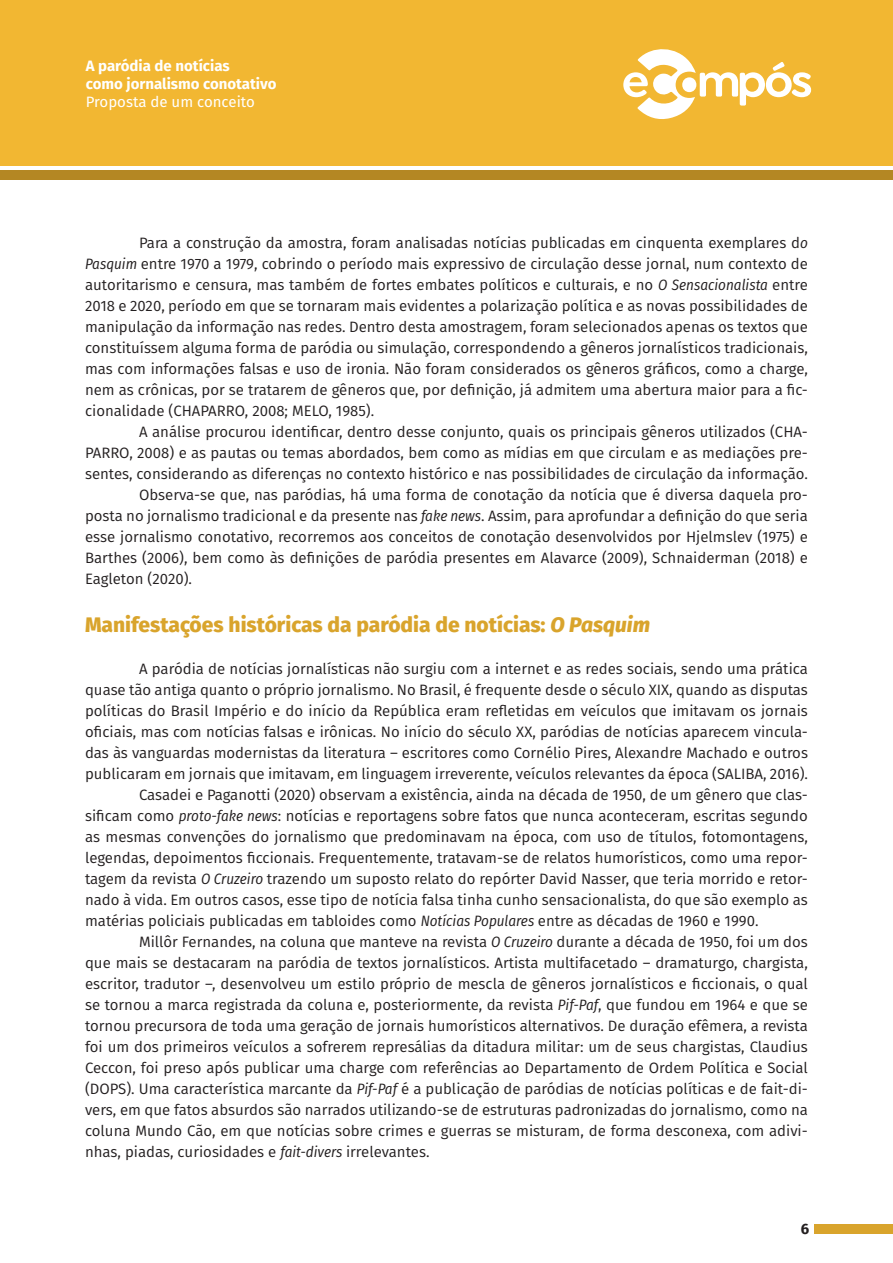
<style>
.page{position:relative;width:893px;height:1263px;background:#fff}
.page>*{position:absolute;margin:0;border:0;box-sizing:border-box;transform-origin:0 0}
.Tópico{font:800 21px "Fira Sans";color:#d9a42c}
.Texto{font:15px/21px "Fira Sans";color:#231f20;text-align:justify}
.t1{font:700 15px/18px "Fira Sans";color:#fff}
.t2{font:15px "Fira Sans";color:#fff}
.t3{font:700 15px "Fira Sans";color:#231f20}
.s1{font-family:"Fira Sans Condensed";font-style:italic}
.s2{font-style:italic}
</style>
<div class="page">
<div style="left:0;top:0;width:893px;height:166px;background:#f2b732"></div>
<div style="left:0;top:170px;width:893px;height:10px;background:#b48723"></div>
<div style="left:814px;top:1224px;width:79px;height:9px;background:#d9a42c"></div>
<svg style="left:623px;top:49px;width:188px;height:70px"></svg>
<p class="t1" style="left:86px;top:56px;width:192px">A paródia de notícias<br>como jornalismo conotativo</p>
<p class="t2" style="left:86px;top:91px;width:170px">Proposta de um conceito</p>
<p class="Texto" style="left:85px;top:232px;width:724px;text-indent:54px">Para a construção da amostra, foram analisadas notícias publicadas em cinquenta exemplares d<span class="s1">o Pasquim</span> entre 1970 a 1979, cobrindo o período mais expressivo de circulação desse jornal, num contexto de autoritarismo e censura, mas também de fortes embates políticos e culturais, e no <span class="s1">O Sensacionalista</span> entre 2018 e 2020, período em que se tornaram mais evidentes a polarização política e as novas possibilidades de manipulação da informação nas redes. Dentro desta amostragem, foram selecionados apenas os textos que constituíssem alguma forma de paródia ou simulação, correspondendo a gêneros jornalísticos tradicionais, mas com informações falsas e uso de ironia. Não foram considerados os gêneros gráficos, como a charge, nem as crônicas, por se tratarem de gêneros que, por definição, já admitem uma abertura maior para a fic&shy;cionalidade (CHAPARRO, 2008; MELO, 1985).</p>
<p class="Texto" style="left:85px;top:421px;width:724px;text-indent:54px">A análise procurou identificar, dentro desse conjunto, quais os principais gêneros utilizados (CHA-PARRO, 2008) e as pautas ou temas abordados, bem como as mídias em que circulam e as mediações pre&shy;sentes, considerando as diferenças no contexto histórico e nas possibilidades de circulação da informação.</p>
<p class="Texto" style="left:85px;top:484px;width:724px;text-indent:54px">Observa-se que, nas paródias, há uma forma de conotação da notícia que é diversa daquela pro&shy;posta no jornalismo tradicional e da presente nas <span class="s1">fake news</span>. Assim, para aprofundar a definição do que seria esse jornalismo conotativo, recorremos aos conceitos de conotação desenvolvidos por Hjelmslev (1975) e Barthes (2006), bem como às definições de paródia presentes em Alavarce (2009), Schnaiderman (2018) e Eagleton (2020).</p>
<p class="Tópico" style="left:85px;top:606px;width:567px">Manifestações históricas da paródia de notícias: <span class="s2">O Pasquim</span></p>
<p class="Texto" style="left:85px;top:658px;width:724px;text-indent:54px">A paródia de notícias jornalísticas não surgiu com a internet e as redes sociais, sendo uma prática quase tão antiga quanto o próprio jornalismo. No Brasil, é frequente desde o século XIX, quando as disputas políticas do Brasil Império e do início da República eram refletidas em veículos que imitavam os jornais oficiais, mas com notícias falsas e irônicas. No início do século XX, paródias de notícias aparecem vincula&shy;das às vanguardas modernistas da literatura – escritores como Cornélio Pires, Alexandre Machado e outros publicaram em jornais que imitavam, em linguagem irreverente, veículos relevantes da época (SALIBA, 2016).</p>
<p class="Texto" style="left:85px;top:784px;width:724px;text-indent:54px">Casadei e Paganotti (2020) observam a existência, ainda na década de 1950, de um gênero que clas&shy;sificam como <span class="s1">proto-fake news</span>: notícias e reportagens sobre fatos que nunca aconteceram, escritas segundo as mesmas convenções do jornalismo que predominavam na época, com uso de títulos, fotomontagens, legendas, depoimentos ficcionais. Frequentemente, tratavam-se de relatos humorísticos, como uma repor&shy;tagem da revista <span class="s1">O Cruzeiro</span> trazendo um suposto relato do repórter David Nasser, que teria morrido e retor&shy;nado à vida. Em outros casos, esse tipo de notícia falsa tinha cunho sensacionalista, do que são exemplo as matérias policiais publicadas em tabloides como <span class="s1">Notícias Populares</span> entre as décadas de 1960 e 1990.</p>
<p class="Texto" style="left:85px;top:931px;width:724px;text-indent:54px">Millôr Fernandes, na coluna que manteve na revista <span class="s1">O Cruzeiro</span> durante a década de 1950, foi um dos que mais se destacaram na paródia de textos jornalísticos. Artista multifacetado – dramaturgo, chargista, escritor, tradutor –, desenvolveu um estilo próprio de mescla de gêneros jornalísticos e ficcionais, o qual se tornou a marca registrada da coluna e, posteriormente, da revista <span class="s1">Pif-Paf</span>, que fundou em 1964 e que se tornou precursora de toda uma geração de jornais humorísticos alternativos. De duração efêmera, a revista foi um dos primeiros veículos a sofrerem represálias da ditadura militar: um de seus chargistas, Claudius Ceccon, foi preso após publicar uma charge com referências ao Departamento de Ordem Política e Social (DOPS). Uma característica marcante da <span class="s1">Pif-Paf</span> é a publicação de paródias de notícias políticas e de fait-di&shy;vers, em que fatos absurdos são narrados utilizando-se de estruturas padronizadas do jornalismo, como na coluna Mundo Cão, em que notícias sobre crimes e guerras se misturam, de forma desconexa, com adivi&shy;nhas, piadas, curiosidades e <span class="s1">fait-divers</span> irrelevantes.</p>
<p class="t3" style="left:801px;top:1216px;width:10px">6</p>
</div>
